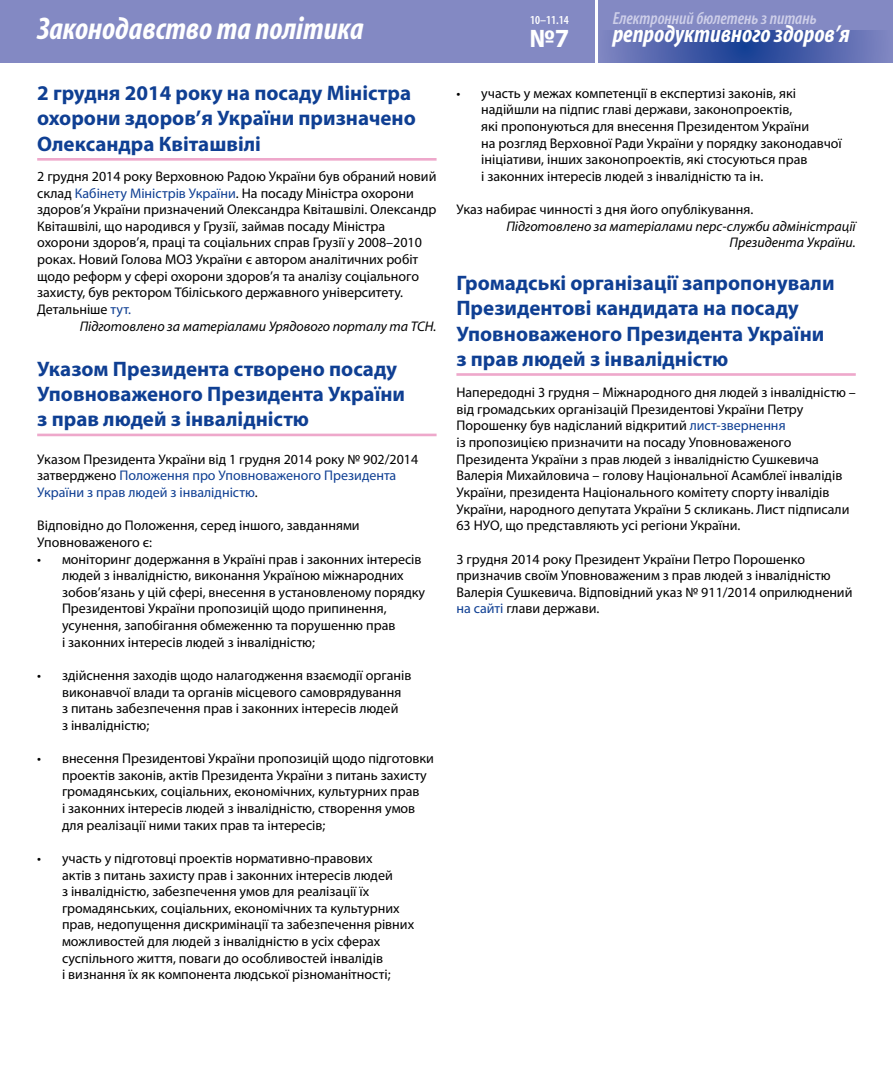
<style>
.page{position:relative;width:893px;height:1092px;background:#fff}
.page>*{position:absolute;margin:0;border:0;box-sizing:border-box;transform-origin:0 0}
.t1{font:italic 700 condensed 31.5px "Myriad Pro";color:#fff}
.t2{font:700 26.25px "Myriad Pro";color:#fff}
.t3{font:italic 700 condensed 24.5px "Myriad Pro";color:#fff}
.t4{font:700 21px/25.2px "Myriad Pro";color:#0f3f93}
.t5{font:italic 600 condensed 17.5px "Myriad Pro";color:#cecfe9}
.t6{font:14px/16.6px "Myriad Pro";color:#000}
.t7{font:14px/16.6px "Myriad Pro";color:#0f3f93}
.t8{font:italic 14px/16.6px "Myriad Pro";color:#000;text-align:right}
.t9{font:600 condensed 12.25px "Myriad Pro";color:#fff}
.s1{color:#0f3f93}
.s2{color:#000}
</style>
<div class="page">
<hr style="left:37px;top:158px;width:400px;height:3px;background:#eea8cb">
<hr style="left:37px;top:433px;width:400px;height:3px;background:#eea8cb">
<hr style="left:456px;top:373px;width:400px;height:3px;background:#eea8cb">
<div style="left:0;top:0;width:893px;height:62px;background:#8389c3"></div>
<svg style="left:597px;top:30px;width:283px;height:32px"></svg>
<hr style="left:595px;top:0;width:2px;height:62px;background:#fff">
<h1 class="t1" style="left:37px;top:9px;width:328px">Законодавство та політика</h1>
<h3 class="t4" style="left:37px;top:80px;width:380px">2 грудня 2014 року на посаду Міністра охорони здоров’я України призначено<br>Олександра Квіташвілі</h3>
<p class="t6" style="left:37px;top:168px;width:401px">2 грудня 2014 року Верховною Радою України був обраний новий склад <span class="s1">Кабінету Міністрів України</span>. На посаду Міністра охорони здоров’я України призначений Олександра Квіташвілі. Олександр Квіташвілі, що народився у Грузії, займав посаду Міністра охорони здоров’я, праці та соціальних справ Грузії у 2008–2010 роках. Новий Голова МОЗ України є автором аналітичних робіт щодо реформ у сфері охорони здоров’я та аналізу соціального захисту, був ректором Тбіліського державного університету.<br>Детальніше <span class="s1">тут.</span></p>
<p class="t8" style="left:80px;top:317px;width:358px">Підготовлено за матеріалами Урядового порталу та ТСН.</p>
<h3 class="t4" style="left:37px;top:355px;width:369px">Указом Президента створено посаду<br>Уповноваженого Президента України з прав людей з інвалідністю</h3>
<p class="t7" style="left:37px;top:450px;width:383px"><span class="s2">Указом Президента України від 1 грудня 2014 року № 902/2014 затверджено</span> Положення про Уповноваженого Президента<br>України з прав людей з інвалідністю<span class="s2">.</span></p>
<p class="t6" style="left:37px;top:517px;width:324px">Відповідно до Положення, серед іншого, завданнями<br>Уповноваженого є:</p>
<p class="t6" style="left:62px;top:550px;width:365px;text-indent:-25px">• моніторинг додержання в Україні прав і законних інтересів людей з інвалідністю, виконання Україною міжнародних зобов’язань у цій сфері, внесення в установленому порядку Президентові України пропозицій щодо припинення, усунення, запобігання обмеженню та порушенню прав<br>і законних інтересів людей з інвалідністю;</p>
<p class="t6" style="left:62px;top:666px;width:351px;text-indent:-25px">• здійснення заходів щодо налагодження взаємодії органів виконавчої влади та органів місцевого самоврядування<br>з питань забезпечення прав і законних інтересів людей<br>з інвалідністю;</p>
<p class="t6" style="left:62px;top:749px;width:373px;text-indent:-25px">• внесення Президентові України пропозицій щодо підготовки проектів законів, актів Президента України з питань захисту громадянських, соціальних, економічних, культурних прав<br>і законних інтересів людей з інвалідністю, створення умов для реалізації ними таких прав та інтересів;</p>
<p class="t6" style="left:62px;top:849px;width:354px;text-indent:-25px">• участь у підготовці проектів нормативно-правових<br>актів з питань захисту прав і законних інтересів людей<br>з інвалідністю, забезпечення умов для реалізації їх громадянських, соціальних, економічних та культурних прав, недопущення дискримінації та забезпечення рівних можливостей для людей з інвалідністю в усіх сферах суспільного життя, поваги до особливостей інвалідів<br>і визнання їх як компонента людської різноманітності;</p>
<p class="t9" style="left:530px;top:12px;width:40px">10–11.14</p>
<p class="t5" style="left:613px;top:7px;width:206px">Електронний бюлетень з питань</p>
<h2 class="t2" style="left:529px;top:22px;width:42px">№7</h2>
<h3 class="t3" style="left:613px;top:19px;width:238px">репродуктивного здоров’я</h3>
<p class="t6" style="left:481px;top:85px;width:362px;text-indent:-25px">• участь у межах компетенції в експертизі законів, які надійшли на підпис главі держави, законопроектів,<br>які пропонуються для внесення Президентом України<br>на розгляд Верховної Ради України у порядку законодавчої ініціативи, інших законопроектів, які стосуються прав<br>і законних інтересів людей з інвалідністю та ін.</p>
<p class="t6" style="left:456px;top:201px;width:298px">Указ набирає чинності з дня його опублікування.</p>
<p class="t8" style="left:506px;top:217px;width:351px">Підготовлено за матеріалами перс-служби адміністрації<br>Президента України.</p>
<h3 class="t4" style="left:456px;top:270px;width:380px">Громадські організації запропонували Президентові кандидата на посаду Уповноваженого Президента України з прав людей з інвалідністю</h3>
<p class="t6" style="left:456px;top:384px;width:401px">Напередодні 3 грудня – Міжнародного дня людей з інвалідністю – від громадських організацій Президентові України Петру Порошенку був надісланий відкритий <span class="s1">лист-звернення<br></span>із пропозицією призначити на посаду Уповноваженого Президента України з прав людей з інвалідністю Сушкевича Валерія Михайловича – голову Національної Асамблеї інвалідів України, президента Національного комітету спорту інвалідів України, народного депутата України 5 скликань. Лист підписали 63 НУО, що представляють усі регіони України.</p>
<p class="t6" style="left:456px;top:550px;width:398px">3 грудня 2014 року Президент України Петро Порошенко призначив своїм Уповноваженим з прав людей з інвалідністю Валерія Сушкевича. Відповідний указ № 911/2014 оприлюднений <span class="s1">на сайті</span> глави держави.</p>
</div>
